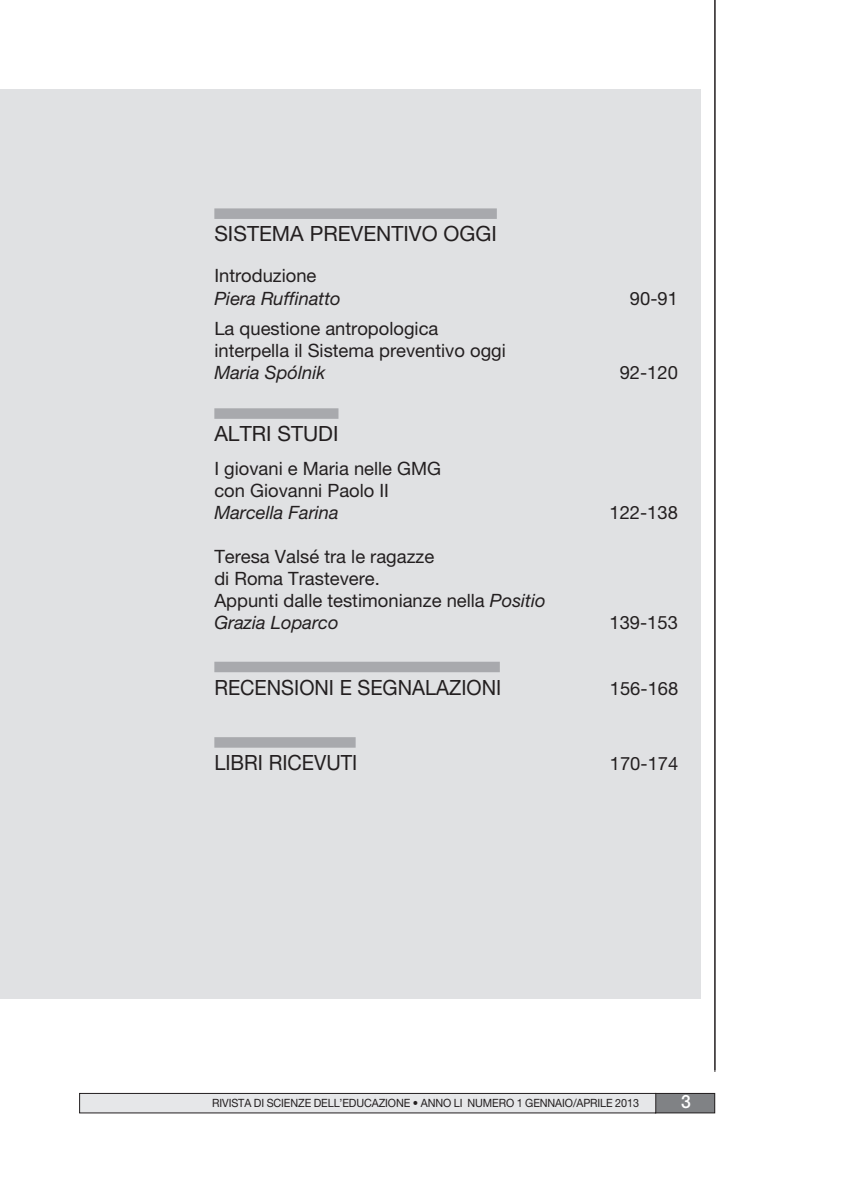
<style>
.page{position:relative;width:844px;height:1191px;background:#fff}
.page>*{position:absolute;margin:0;border:0;box-sizing:border-box;transform-origin:0 0}
.t1{font:21px "Helvetica Neue LT Pro";color:#231f20;scale:.95 1}
.t2{font:21px "Helvetica Neue LT Pro";color:#231f20}
.t3{font:18.38px/22.1px "Helvetica Neue LT Pro";color:#231f20}
.t4{font:italic 18.38px/22.1px "Helvetica Neue LT Pro";color:#231f20}
.t5{font:500 18.38px "Helvetica Neue LT Pro";color:#fff;scale:.95 1}
.t6{font:11.38px "Helvetica Neue LT Pro";letter-spacing:-.01em;color:#231f20;scale:.95 1}
.s1{font-style:normal}
.s2{font-style:italic}
</style>
<div class="page">
<div style="left:0;top:89px;width:699px;height:909px;background:#e0e1e3"></div>
<div style="left:655px;top:1093px;width:59px;height:20px;background:#808285"></div>
<div style="left:655px;top:1093px;width:59px;height:20px;border:1px solid #231f20"></div>
<div style="left:80px;top:1093px;width:575px;height:20px;background:#e6e7e9"></div>
<div style="left:79px;top:1093px;width:576px;height:20px;border:1px solid #231f20"></div>
<div style="left:214px;top:208px;width:282px;height:11px;background:#a8a9ad"></div>
<div style="left:214px;top:408px;width:124px;height:11px;background:#a8a9ad"></div>
<div style="left:214px;top:661px;width:285px;height:11px;background:#a8a9ad"></div>
<div style="left:214px;top:737px;width:141px;height:10px;background:#a8a9ad"></div>
<hr style="left:714px;top:0;width:1px;height:1071px;background:#231f20">
<p class="t2" style="left:214px;top:226px;width:284px">SISTEMA PREVENTIVO OGGI</p>
<p class="t4" style="left:214px;top:267px;width:128px"><span class="s1">Introduzione<br></span>Piera Ruffinatto</p>
<p class="t3" style="left:214px;top:319px;width:293px">La questione antropologica interpella il Sistema preventivo oggi<br><span class="s2">Maria Spólnik</span></p>
<p class="t2" style="left:214px;top:426px;width:126px">ALTRI STUDI</p>
<p class="t3" style="left:214px;top:459px;width:228px">I giovani e Maria nelle GMG con Giovanni Paolo II<br><span class="s2">Marcella Farina</span></p>
<p class="t3" style="left:214px;top:547px;width:333px">Teresa Valsé tra le ragazze<br>di Roma Trastevere.<br>Appunti dalle testimonianze nella <span class="s2">Positio<br>Grazia Loparco</span></p>
<p class="t3" style="left:629px;top:289px;width:50px">90-91</p>
<p class="t3" style="left:619px;top:363px;width:60px">92-120</p>
<p class="t3" style="left:609px;top:503px;width:70px">122-138</p>
<p class="t3" style="left:609px;top:613px;width:70px">139-153</p>
<p class="t1" style="left:214px;top:679px;width:303px">RECENSIONI E SEGNALAZIONI</p>
<p class="t3" style="left:609px;top:679px;width:70px">156-168</p>
<p class="t1" style="left:214px;top:755px;width:152px">LIBRI RICEVUTI</p>
<p class="t3" style="left:609px;top:754px;width:70px">170-174</p>
<p class="t6" style="left:212px;top:1098px;width:450px">RIVISTA DI SCIENZE DELL’EDUCAZIONE • ANNO LI NUMERO 1 GENNAIO/APRILE 2013</p>
<p class="t5" style="left:681px;top:1095px;width:12px">3</p>
</div>
